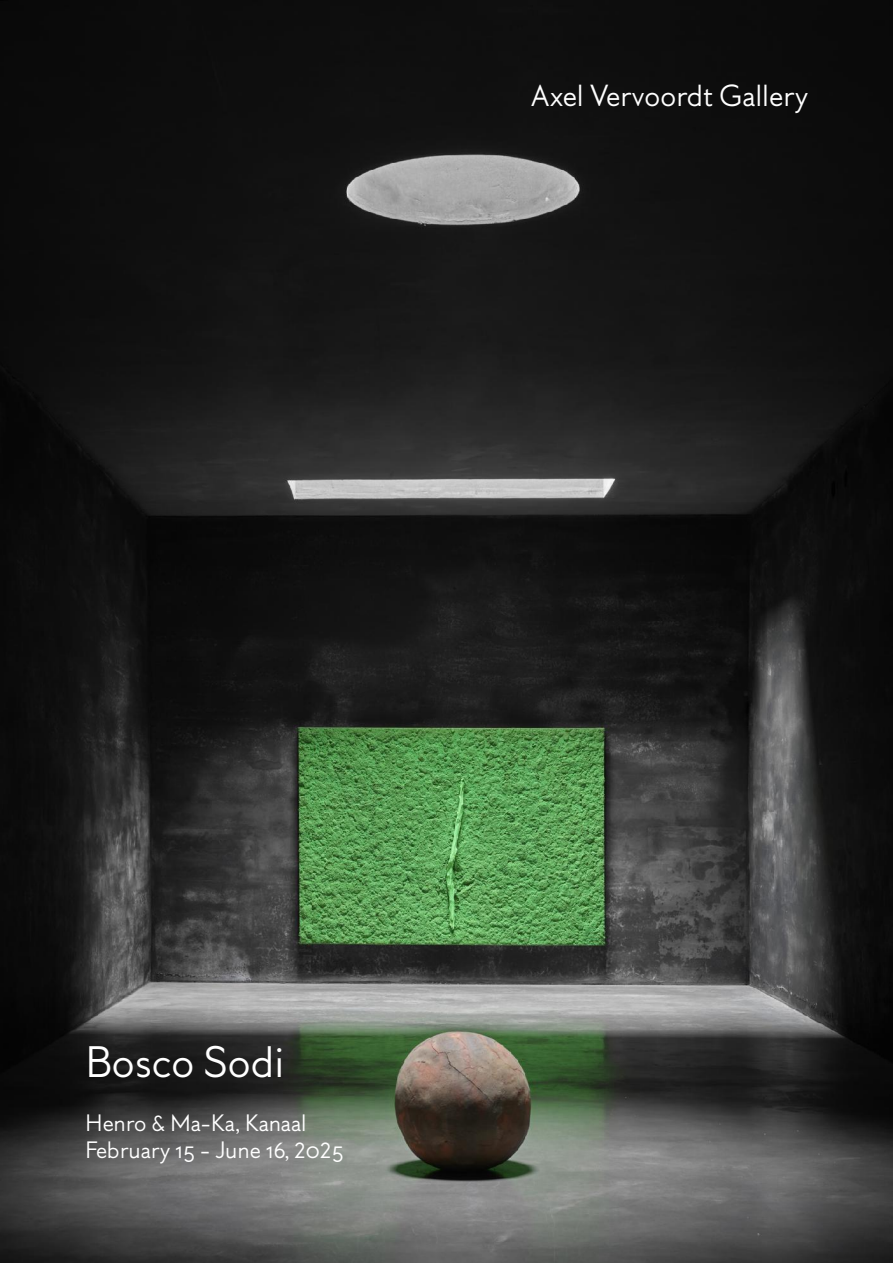
<style>
.page{position:relative;width:893px;height:1263px;background:#fff}
.page>*{position:absolute;margin:0;border:0;box-sizing:border-box;transform-origin:0 0}
.t1{font:39px "A Vervoordt";color:#fff}
.t2{font:27px "A Vervoordt";color:#fff}
.t3{font:21px/26.8px "A Vervoordt";color:#fff}
</style>
<div class="page">
<img style="left:0;top:0;width:893px;height:1263px">
<p class="t2" style="left:531px;top:80px;width:278px">Axel Vervoordt Gallery</p>
<h1 class="t1" style="left:85px;top:1038px;width:201px">Bosco Sodi</h1>
<p class="t3" style="left:85px;top:1110px;width:260px">Henro &amp; Ma-Ka, Kanaal<br>February 15 - June 16, 2025</p>
</div>
